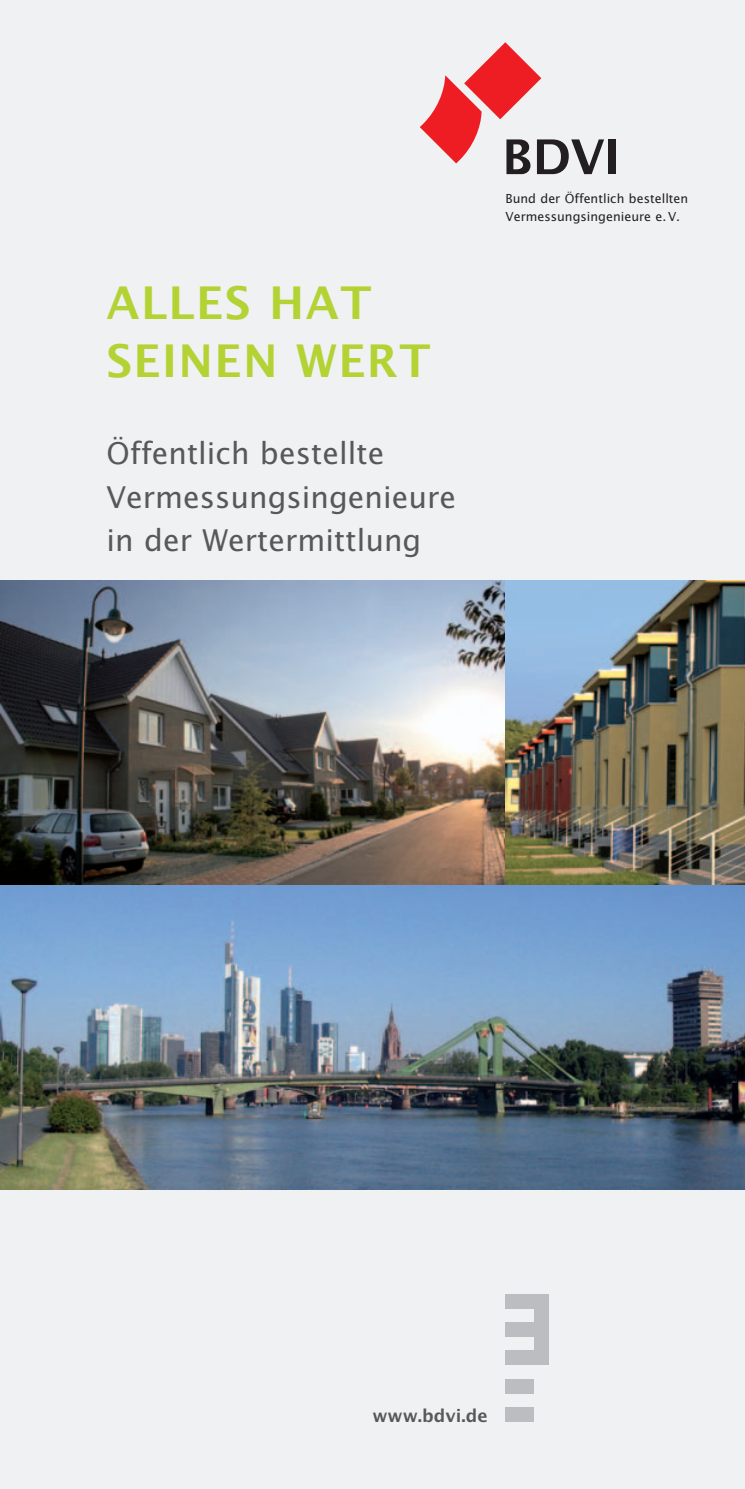
<style>
.page{position:relative;width:745px;height:1489px;background:#fff}
.page>*{position:absolute;margin:0;border:0;box-sizing:border-box;transform-origin:0 0}
.t1{font:600 45px/58px "Lucida Sans";letter-spacing:.03em;color:#b3d234}
.t2{font:30px/43.5px "Lucida Sans";color:#57585a}
.t3{font:600 17.5px "Lucida Sans";color:#57585a}
.t4{font:12.5px/17.5px "Lucida Sans";color:#231f20}
</style>
<div class="page">
<div style="left:0;top:0;width:744px;height:1488px;background:#f0f1f2"></div>
<svg style="left:420px;top:42px;width:183px;height:132px"></svg>
<div style="left:608px;top:139px;width:7px;height:35px;background:#231f20"></div>
<img style="left:0;top:885px;width:744px;height:304px">
<div style="left:505px;top:1407px;width:28px;height:14px;background:#bcbdc0"></div>
<div style="left:505px;top:1378px;width:28px;height:15px;background:#bcbdc0"></div>
<div style="left:505px;top:1350px;width:28px;height:14px;background:#bcbdc0"></div>
<div style="left:505px;top:1322px;width:28px;height:14px;background:#bcbdc0"></div>
<div style="left:533px;top:1293px;width:14px;height:71px;background:#bcbdc0"></div>
<div style="left:505px;top:1293px;width:28px;height:15px;background:#bcbdc0"></div>
<img style="left:0;top:580px;width:505px;height:305px">
<img style="left:505px;top:580px;width:239px;height:305px">
<h1 class="t1" style="left:106px;top:276px;width:325px">ALLES HAT<br>SEINEN WERT</h1>
<p class="t2" style="left:106px;top:434px;width:351px">Öffentlich bestellte<br>Vermessungsingenieure in der Wertermittlung</p>
<p class="t4" style="left:505px;top:191px;width:184px">Bund der Öffentlich bestellten<br>Vermessungsingenieure e.V.</p>
<p class="t3" style="left:372px;top:1407px;width:117px">www.bdvi.de</p>
</div>
